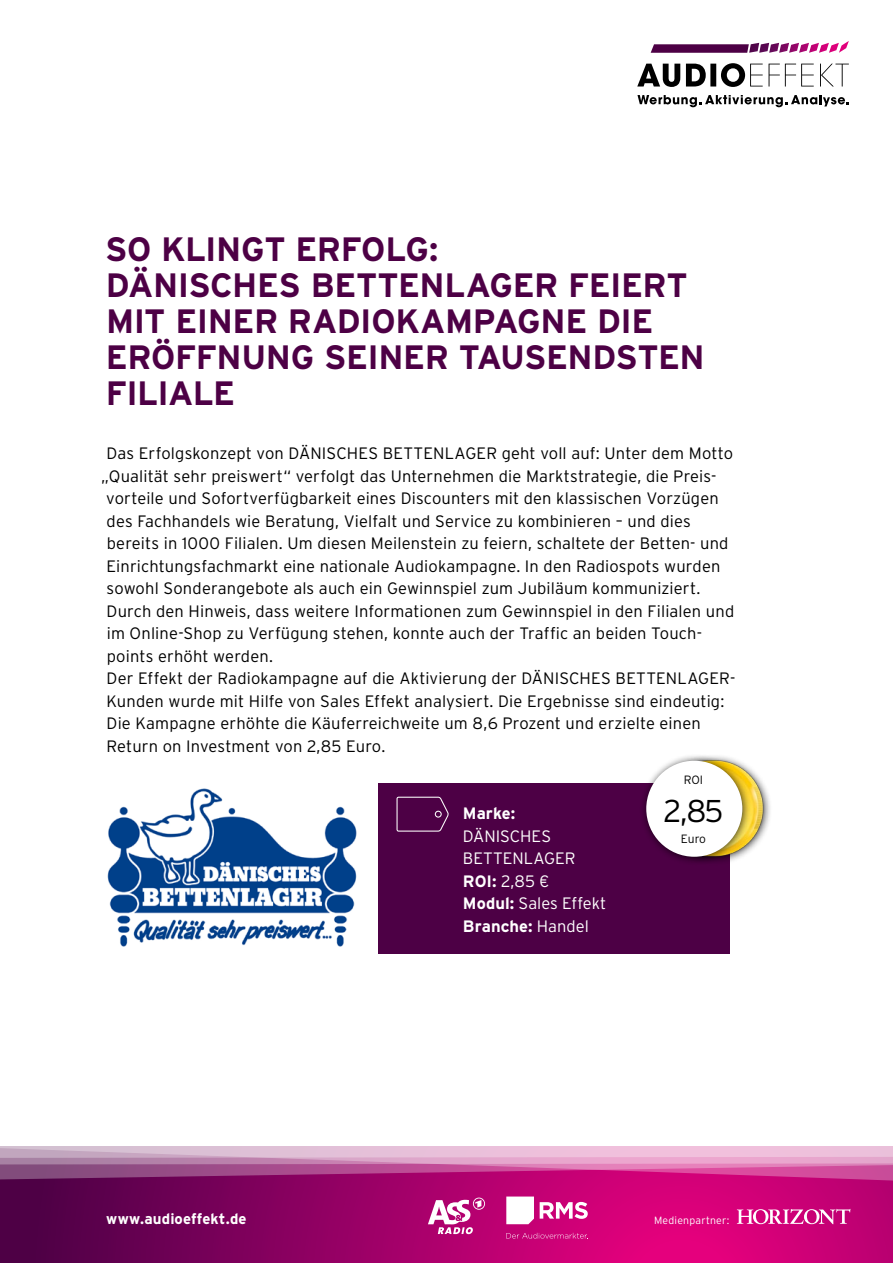
<style>
.page{position:relative;width:893px;height:1263px;background:#fff}
.page>*{position:absolute;margin:0;border:0;box-sizing:border-box;transform-origin:0 0}
.t1{font:700 33.75px/36px "Interstate";letter-spacing:-.01em;color:#4d0045}
.t2{font:300 31.5px "Interstate";color:#000}
.t3{font:300 16.5px "Interstate";letter-spacing:.01em;color:#000}
.t4{font:300 16.5px/22.5px "Interstate";color:#fff}
.t5{font:700 16.5px "Interstate";color:#fff}
.t6{font:700 15px "Interstate";letter-spacing:.01em;color:#fff}
.t7{font:300 12px "Interstate";letter-spacing:-.01em;color:#000}
.t8{font:300 10.5px "Interstate";letter-spacing:.02em;color:#fff}
.s1{font-weight:700}
</style>
<div class="page">
<svg style="left:0;top:1188px;width:893px;height:75px;background:#a00066"></svg>
<svg style="left:0;top:1164px;width:893px;height:24px;background:#ac267c"></svg>
<svg style="left:0;top:1146px;width:893px;height:18px;background:#ddaecd"></svg>
<svg style="left:651px;top:41px;width:198px;height:12px"></svg>
<svg style="left:637px;top:63px;width:212px;height:24px"></svg>
<svg style="left:637px;top:95px;width:212px;height:12px"></svg>
<svg style="left:428px;top:1197px;width:57px;height:37px"></svg>
<svg style="left:506px;top:1196px;width:28px;height:28px"></svg>
<svg style="left:540px;top:1202px;width:48px;height:17px"></svg>
<svg style="left:506px;top:1233px;width:82px;height:6px"></svg>
<svg style="left:737px;top:1209px;width:113px;height:15px"></svg>
<div style="left:378px;top:783px;width:352px;height:171px;background:#4d0045"></div>
<svg style="left:396px;top:796px;width:53px;height:36px"></svg>
<div style="left:435px;top:811px;width:7px;height:7px;border:1px solid #fff;border-radius:50%"></div>
<img style="left:107px;top:788px;width:250px;height:159px">
<img style="left:751px;top:769px;width:19px;height:81px">
<div style="left:639px;top:753px;width:112px;height:113px;background:#000;opacity:.75"></div>
<div style="left:646px;top:761px;width:96px;height:96px;background:#fff;border-radius:50%"></div>
<h1 class="t1" style="left:105px;top:231px;width:584px">SO KLINGT ERFOLG:<br>DÄNISCHES BETTENLAGER FEIERT<br>MIT EINER RAD</h1>
<h1 class="t1" style="left:106px;top:303px;width:600px;text-indent:254px">IOKAMPAGNE DIE<br>ERÖFFNUNG SEINER TAUSENDSTEN<br>FILIALE</h1>
<p class="t3" style="left:107px;top:443px;width:628px">Das Erfolgskonzept von DÄNISCHES BETTENLAGER geht voll auf: Unter dem Motto</p>
<p class="t3" style="left:101px;top:466px;width:617px">„Qualität sehr preiswert“ verfolgt das Unternehmen die Marktstrategie, die Preis-</p>
<p class="t3" style="left:106px;top:488px;width:614px">vorteile und Sofortverfügbarkeit eines Discounters mit den klassischen Vorzügen</p>
<p class="t3" style="left:107px;top:511px;width:586px">des Fachhandels wie Beratung, Vielfalt und Service zu kombinieren – und dies</p>
<p class="t3" style="left:107px;top:533px;width:623px">bereits in 1000 Filialen. Um diesen Meilenstein zu feiern, schaltete der Betten- und</p>
<p class="t3" style="left:107px;top:556px;width:615px">Einrichtungsfachmarkt eine nationale Audiokampagne. In den Radiospots wurden</p>
<p class="t3" style="left:107px;top:578px;width:595px">sowohl Sonderangebote als auch ein Gewinnspiel zum Jubiläum kommuniziert.</p>
<p class="t3" style="left:107px;top:601px;width:629px">Durch den Hinweis, dass weitere Informationen zum Gewinnspiel in den Filialen und</p>
<p class="t3" style="left:107px;top:623px;width:597px">im Online-Shop zu Verfügung stehen, konnte auch der Traffic an beiden Touch-</p>
<p class="t3" style="left:107px;top:646px;width:168px">points erhöht werden.</p>
<p class="t3" style="left:107px;top:668px;width:630px">Der Effekt der Radiokampagne auf die Aktivierung der DÄNISCHES BETTENLAGER-</p>
<p class="t3" style="left:107px;top:691px;width:619px">Kunden wurde mit Hilfe von Sales Effekt analysiert. Die Ergebnisse sind eindeutig:</p>
<p class="t3" style="left:107px;top:713px;width:596px">Die Kampagne erhöhte die Käuferreichweite um 8,6 Prozent und erzielte einen</p>
<p class="t3" style="left:107px;top:736px;width:280px">Return on Investment von 2,85 Euro.</p>
<p class="t5" style="left:463px;top:803px;width:54px">M ARKE:</p>
<p class="t4" style="left:463px;top:824px;width:145px">Dänisches<br>Bettenlager<br><span class="s1">ROI:</span> 2,85 €<br><span class="s1">MODUL:</span> Sales Effekt<br><span class="s1">BRANCHE:</span> Handel</p>
<p class="t7" style="left:684px;top:773px;width:21px">ROI</p>
<h2 class="t2" style="left:663px;top:791px;width:62px">2,85</h2>
<p class="t7" style="left:681px;top:831px;width:27px">Euro</p>
<p class="t6" style="left:106px;top:1209px;width:142px">WWW.AUDIOEFFEKT.DE</p>
<p class="t8" style="left:654px;top:1214px;width:77px">Medienpartner:</p>
</div>
